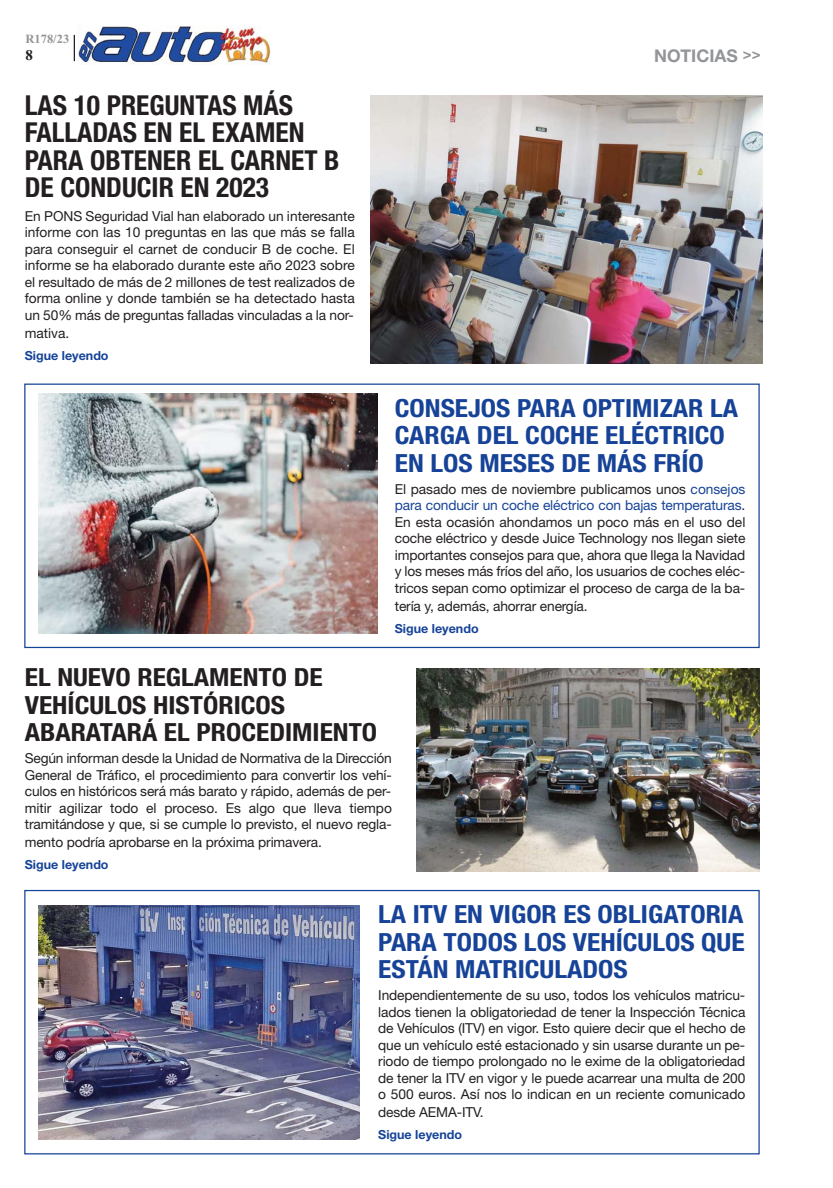
<style>
.page{position:relative;width:833px;height:1188px;background:#fff}
.page>*{position:absolute;margin:0;border:0;box-sizing:border-box;transform-origin:0 0}
.t1{font:700 condensed 27.5px/27.5px "Helvetica Neue LT Std";color:#231f20}
.t2{font:700 condensed 25px/27.5px "Helvetica Neue LT Std";color:#164397;scale:1.1 1}
.t3{font:700 condensed 25px/27.5px "Helvetica Neue LT Std";color:#231f20;scale:1.1 1}
.t4{font:700 17.5px "Helvetica Neue LT Std";color:#939598}
.t5{font:700 15px "Times New Roman";color:#231f20}
.t6{font:13.75px/16.5px "Helvetica Neue LT Std";letter-spacing:-.01em;color:#231f20;text-align:justify}
.t7{font:700 12.5px "Helvetica Neue LT Std";color:#154398}
.t8{font:700 12.5px "Times New Roman";color:#939598}
.s1{font-size:15px}
.s2{color:#164397}
</style>
<div class="page">
<svg style="left:74px;top:35px;width:1px;height:26px"></svg>
<img style="left:79px;top:26px;width:191px;height:38px">
<div style="left:24px;top:383px;width:735px;height:265px;border:1px solid #154398"></div>
<img style="left:39px;top:393px;width:338px;height:240px">
<div style="left:24px;top:889px;width:735px;height:265px;border:1px solid #154398"></div>
<img style="left:39px;top:905px;width:321px;height:234px">
<img style="left:370px;top:95px;width:392px;height:268px">
<img style="left:416px;top:668px;width:343px;height:202px">
<p class="t8" style="left:25px;top:32px;width:45px">R178/23</p>
<p class="t5" style="left:25px;top:46px;width:9px">8</p>
<p class="t4" style="left:654px;top:49px;width:108px">NOTICIAS <span class="s1">&gt;&gt;</span></p>
<p class="t1" style="left:25px;top:91px;width:316px">LAS 10 PREGUNTAS MÁS<br>FALLADAS EN EL EXAMEN<br>PARA OBTENER EL CARNET B<br>DE CONDUCIR EN 2023</p>
<p class="t6" style="left:25px;top:209px;width:331px">En PONS Seguridad Vial han elaborado un interesante informe con las 10 preguntas en las que más se falla para conseguir el carnet de conducir B de coche. El informe se ha elaborado durante este año 2023 sobre el resultado de más de 2 millones de test realizados de forma online y donde también se ha detectado hasta un 50% más de preguntas falladas vinculadas a la nor-</p>
<p class="t6" style="left:25px;top:326px;width:46px">mativa.</p>
<p class="t7" style="left:25px;top:350px;width:85px">Sigue leyendo</p>
<p class="t2" style="left:395px;top:394px;width:314px">CONSEJOS PARA OPTIMIZAR LA<br>CARGA DEL COCHE ELÉCTRICO<br>EN LOS MESES DE MÁS FRÍO</p>
<p class="t6" style="left:395px;top:482px;width:352px">El pasado mes de noviembre publicamos unos <span class="s2">consejos para conducir un coche eléctrico con bajas temperaturas</span>.<br>En esta ocasión ahondamos un poco más en el uso del coche eléctrico y desde Juice Technology nos llegan siete importantes consejos para que, ahora que llega la Navidad y los meses más fríos del año, los usuarios de coches eléc&shy;tricos sepan como optimizar el proceso de carga de la ba-</p>
<p class="t6" style="left:395px;top:598px;width:194px">tería y, además, ahorrar energía.</p>
<p class="t7" style="left:395px;top:623px;width:85px">Sigue leyendo</p>
<p class="t3" style="left:25px;top:663px;width:322px">EL NUEVO REGLAMENTO DE<br>VEHÍCULOS HISTÓRICOS<br>ABARATARÁ EL PROCEDIMIENTO</p>
<p class="t6" style="left:25px;top:751px;width:369px">Según informan desde la Unidad de Normativa de la Dirección General de Tráfico, el procedimiento para convertir los vehí&shy;culos en históricos será más barato y rápido, además de per&shy;mitir agilizar todo el proceso. Es algo que lleva tiempo tramitándose y que, si se cumple lo previsto, el nuevo regla-</p>
<p class="t6" style="left:25px;top:835px;width:299px">mento podría aprobarse en la próxima primavera.</p>
<p class="t7" style="left:25px;top:860px;width:85px">Sigue leyendo</p>
<p class="t2" style="left:378px;top:900px;width:334px;text-align:justify">LA ITV EN VIGOR ES OBLIGATORIA PARA TODOS LOS VEHÍCULOS QUE ESTÁN MATRICULADOS</p>
<p class="t6" style="left:378px;top:987px;width:369px">Independientemente de su uso, todos los vehículos matricu&shy;lados tienen la obligatoriedad de tener la Inspección Técnica de Vehículos (ITV) en vigor. Esto quiere decir que el hecho de que un vehículo esté estacionado y sin usarse durante un pe&shy;riodo de tiempo prolongado no le exime de la obligatoriedad de tener la ITV en vigor y le puede acarrear una multa de 200 o 500 euros. Así nos lo indican en un reciente comunicado</p>
<p class="t6" style="left:378px;top:1104px;width:107px">desde AEMA-ITV.</p>
<p class="t7" style="left:378px;top:1129px;width:85px">Sigue leyendo</p>
</div>
